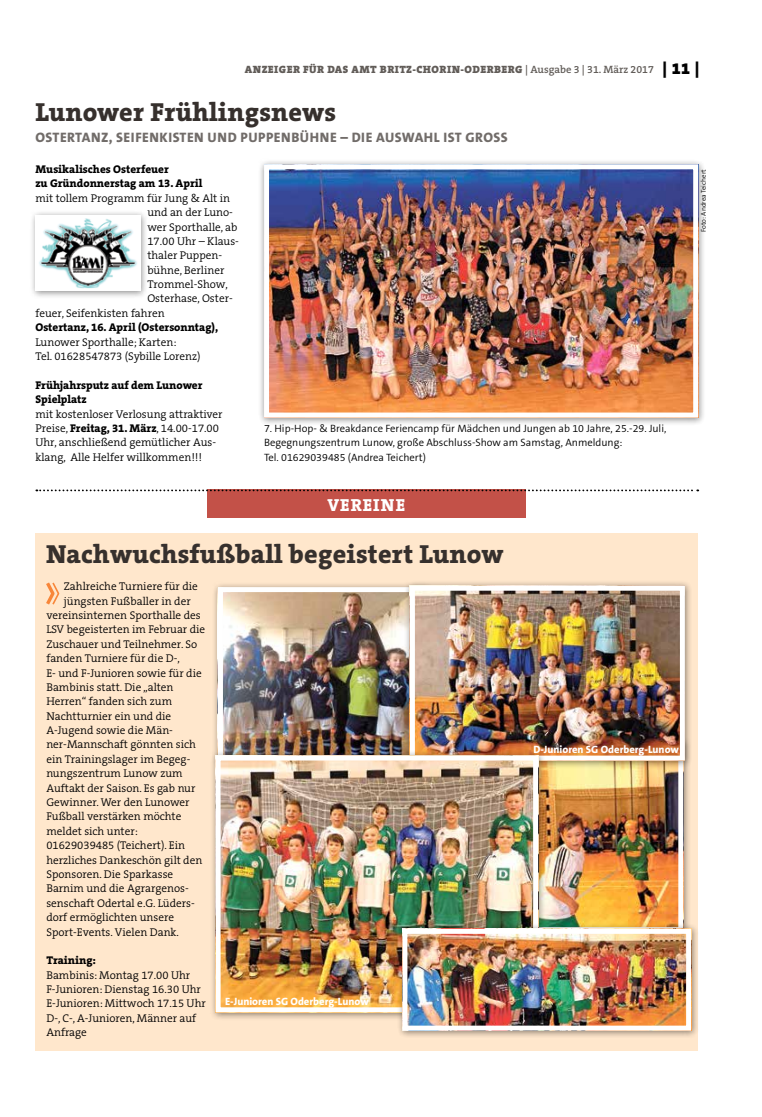
<style>
.page{position:relative;width:762px;height:1117px;background:#fff}
.page>*{position:absolute;margin:0;border:0;box-sizing:border-box;transform-origin:0 0}
.t1{font:800 26.25px "The Serif B W8";letter-spacing:.01em;color:#36302d}
.t2{font:800 17.5px "The Serif B W8";letter-spacing:.055em;color:#fff}
.t3{font:800 13.75px "The Sans B W8";letter-spacing:.035em;color:#716c69}
.t4{font:300 11.25px/14.4px "The Serif B W4";color:#000}
.t5{font:800 11.25px/14.4px "The Serif B W8";color:#000}
.t6{font:300 10.62px/14.4px "The Sans B W4";color:#000}
.t7{font:900 10.62px "The Serif B W9";letter-spacing:.045em;color:#615c58}
.t8{font:800 10.62px "The Sans B W8";color:#fff}
.t9{font:300 6.88px "The Sans B W4";color:#000}
.s1{font-family:"The Serif B W6";font-weight:600}
.s2{font-size:16.25px;color:#000}
.s3{font-family:"The Serif B W8";font-weight:800}
</style>
<div class="page">
<div style="left:258px;top:158px;width:448px;height:267px;background:#000;opacity:.45"></div>
<img style="left:270px;top:170px;width:422px;height:241px">
<div style="left:264px;top:164px;width:434px;height:253px;border:5px solid #fff"></div>
<div style="left:30px;top:210px;width:118px;height:88px;background:#000;opacity:.45"></div>
<img style="left:38px;top:219px;width:99px;height:69px">
<div style="left:207px;top:489px;width:319px;height:28px;background:#c35148"></div>
<svg style="left:36px;top:489px;width:662px;height:2px"></svg>
<div style="left:35px;top:532px;width:663px;height:518px;background:#ffe7cc"></div>
<div style="left:494px;top:735px;width:197px;height:205px;background:#000;opacity:.45"></div>
<img style="left:546px;top:768px;width:131px;height:154px">
<div style="left:500px;top:741px;width:183px;height:190px;border:5px solid #fff"></div>
<div style="left:212px;top:581px;width:223px;height:187px;background:#000;opacity:.45"></div>
<img style="left:224px;top:593px;width:180px;height:156px">
<div style="left:218px;top:587px;width:209px;height:173px;border:5px solid #fff"></div>
<div style="left:404px;top:579px;width:288px;height:189px;background:#000;opacity:.45"></div>
<img style="left:416px;top:591px;width:263px;height:163px">
<div style="left:410px;top:585px;width:275px;height:175px;border:5px solid #fff"></div>
<div style="left:210px;top:749px;width:336px;height:271px;background:#000;opacity:.45"></div>
<img style="left:222px;top:761px;width:310px;height:245px">
<div style="left:216px;top:755px;width:322px;height:257px;border:5px solid #fff"></div>
<div style="left:397px;top:922px;width:302px;height:116px;background:#000;opacity:.45"></div>
<img style="left:408px;top:934px;width:277px;height:90px">
<div style="left:402px;top:928px;width:289px;height:102px;border:5px solid #fff"></div>
<svg style="left:46px;top:582px;width:14px;height:23px"></svg>
<p class="t7" style="left:245px;top:63px;width:456px">ANZEIGER FÜR DAS AMT BRITZ-CHORIN-ODERBERG <span class="s1">| Ausgabe 3 | 31. März 2017</span> <span class="s2">| 11 |</span></p>
<h1 class="t1" style="left:35px;top:94px;width:302px">Lunower Frühlingsnews</h1>
<p class="t3" style="left:36px;top:128px;width:474px">OSTERTANZ, SEIFENKISTEN UND PUPPENBÜHNE – DIE AUSWAHL IST GROSS</p>
<p class="t5" style="left:35px;top:162px;width:169px">Musikalisches Osterfeuer<br>zu Gründonnerstag am 13. April</p>
<p class="t4" style="left:35px;top:191px;width:196px">mit tollem Programm für Jung &amp; Alt in</p>
<p class="t4" style="left:147px;top:205px;width:87px">und an der Luno-</p>
<p class="t4" style="left:147px;top:219px;width:92px">wer Sporthalle, ab</p>
<p class="t4" style="left:147px;top:234px;width:93px">17.00 Uhr – Klaus-</p>
<p class="t4" style="left:147px;top:248px;width:76px">thaler Puppen-</p>
<p class="t4" style="left:147px;top:263px;width:79px">bühne, Berliner</p>
<p class="t4" style="left:147px;top:277px;width:82px">Trommel-Show,</p>
<p class="t4" style="left:147px;top:291px;width:87px">Osterhase, Oster-</p>
<p class="t4" style="left:35px;top:306px;width:131px">feuer, Seifenkisten fahren</p>
<p class="t5" style="left:35px;top:320px;width:184px">Ostertanz, 16. April (Ostersonntag),</p>
<p class="t4" style="left:35px;top:334px;width:167px">Lunower Sporthalle; Karten:<br>Tel. 01628547873 (Sybille Lorenz)</p>
<p class="t5" style="left:35px;top:377px;width:169px">Frühjahrsputz auf dem Lunower<br>Spielplatz</p>
<p class="t4" style="left:35px;top:406px;width:189px">mit kostenloser Verlosung attraktiver Preise, <span class="s3">Freitag, 31. März</span>, 14.00-17.00<br>Uhr, anschließend gemütlicher Aus&shy;klang, Alle Helfer willkommen!!!</p>
<p class="t9" style="left:699px;top:232px;width:64px;rotate:-90deg">Foto: Andrea Teichert</p>
<p class="t6" style="left:264px;top:421px;width:404px">7. Hip-Hop- &amp; Breakdance Feriencamp für Mädchen und Jungen ab 10 Jahre, 25.-29. Juli,<br>Begegnungszentrum Lunow, große Abschluss-Show am Samstag, Anmeldung:<br>Tel. 01629039485 (Andrea Teichert)</p>
<h2 class="t2" style="left:327px;top:493px;width:79px">VEREINE</h2>
<h1 class="t1" style="left:46px;top:536px;width:459px">Nachwuchsfußball begeistert Lunow</h1>
<p class="t4" style="left:64px;top:579px;width:136px">Zahlreiche Turniere für die</p>
<p class="t4" style="left:64px;top:593px;width:128px">jüngsten Fußballer in der</p>
<p class="t4" style="left:46px;top:608px;width:156px">vereinsinternen Sporthalle des</p>
<p class="t4" style="left:46px;top:622px;width:160px">LSV begeisterten im Februar die</p>
<p class="t4" style="left:46px;top:636px;width:152px">Zuschauer und Teilnehmer. So</p>
<p class="t4" style="left:46px;top:651px;width:135px">fanden Turniere für die D-,</p>
<p class="t4" style="left:46px;top:665px;width:157px">E- und F-Junioren sowie für die</p>
<p class="t4" style="left:46px;top:679px;width:129px">Bambinis statt. Die „alten</p>
<p class="t4" style="left:46px;top:694px;width:127px">Herren“ fanden sich zum</p>
<p class="t4" style="left:46px;top:708px;width:126px">Nachtturnier ein und die</p>
<p class="t4" style="left:46px;top:723px;width:128px">A-Jugend sowie die Män-</p>
<p class="t4" style="left:46px;top:737px;width:151px">ner-Mannschaft gönnten sich</p>
<p class="t4" style="left:46px;top:751px;width:146px">ein Trainingslager im Begeg-</p>
<p class="t4" style="left:46px;top:766px;width:138px">nungszentrum Lunow zum</p>
<p class="t4" style="left:46px;top:780px;width:151px">Auftakt der Saison. Es gab nur</p>
<p class="t4" style="left:46px;top:794px;width:145px">Gewinner. Wer den Lunower</p>
<p class="t4" style="left:46px;top:809px;width:137px">Fußball verstärken möchte</p>
<p class="t4" style="left:46px;top:823px;width:93px">meldet sich unter:</p>
<p class="t4" style="left:46px;top:838px;width:140px">01629039485 (Teichert). Ein</p>
<p class="t4" style="left:46px;top:852px;width:157px">herzliches Dankeschön gilt den</p>
<p class="t4" style="left:46px;top:866px;width:128px">Sponsoren. Die Sparkasse</p>
<p class="t4" style="left:46px;top:881px;width:144px">Barnim und die Agrargenos-</p>
<p class="t4" style="left:46px;top:895px;width:150px">senschaft Odertal e.G. Lüders-</p>
<p class="t4" style="left:46px;top:909px;width:129px">dorf ermöglichten unsere</p>
<p class="t4" style="left:46px;top:924px;width:134px">Sport-Events. Vielen Dank.</p>
<p class="t5" style="left:46px;top:952px;width:51px">Training:</p>
<p class="t4" style="left:46px;top:967px;width:161px">Bambinis: Montag 17.00 Uhr<br>F-Junioren: Dienstag 16.30 Uhr<br>E-Junioren: Mittwoch 17.15 Uhr<br>D-, C-, A-Junioren, Männer auf<br>Anfrage</p>
<p class="t8" style="left:225px;top:994px;width:145px">E-Junioren SG Oderberg-Lunow</p>
<p class="t8" style="left:533px;top:742px;width:147px">D-Junioren SG Oderberg-Lunow</p>
</div>
